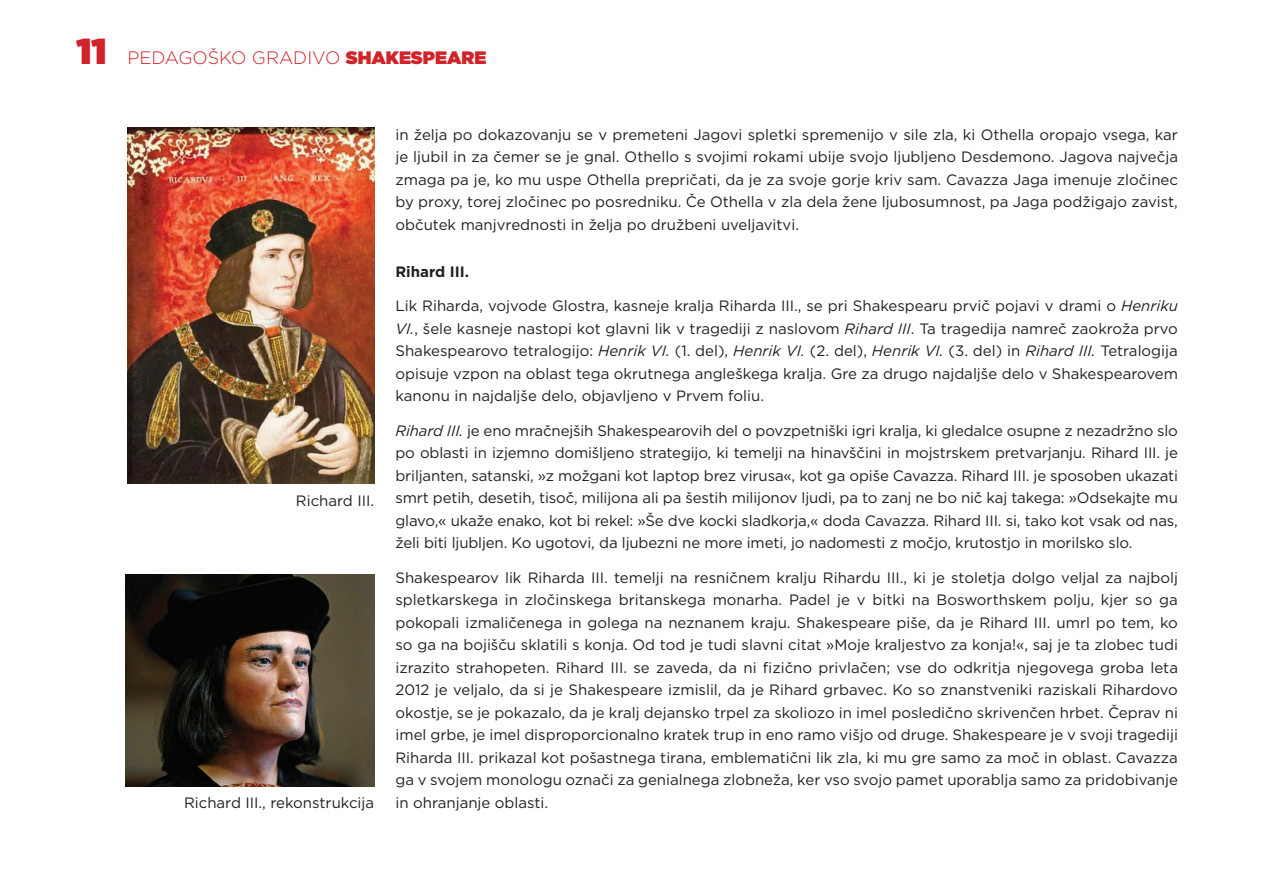
<style>
.page{position:relative;width:1263px;height:893px;background:#fff}
.page>*{position:absolute;margin:0;border:0;box-sizing:border-box;transform-origin:0 0}
.t1{font:300 18px "Gotham";color:#d1232a}
.t2{font:15px/22.5px "Gotham";color:#231f20;text-align:justify}
.t3{font:700 15px "Gotham";color:#231f20}
.s1{font-weight:900;font-size:36px}
.s2{font-weight:900}
.s3{font-style:italic}
</style>
<div class="page">
<img style="left:127px;top:128px;width:247px;height:355px">
<img style="left:125px;top:574px;width:249px;height:213px">
<p class="t1" style="left:76px;top:46px;width:411px"><span class="s1">11</span> PEDAGOŠKO GRADIVO <span class="s2">SHAKESPEARE</span></p>
<p class="t2" style="left:296px;top:489px;width:80px">Richard III.</p>
<p class="t2" style="left:395px;top:123px;width:784px">in želja po dokazovanju se v premeteni Jagovi spletki spremenijo v sile zla, ki Othella oropajo vsega, kar je ljubil in za čemer se je gnal. Othello s svojimi rokami ubije svojo ljubljeno Desdemono. Jagova največja zmaga pa je, ko mu uspe Othella prepričati, da je za svoje gorje kriv sam. Cavazza Jaga imenuje zločinec by proxy, torej zločinec po posredniku. Če Othella v zla dela žene ljubosumnost, pa Jaga podžigajo zavist, občutek manjvrednosti in želja po družbeni uveljavitvi.</p>
<p class="t3" style="left:395px;top:262px;width:75px">Rihard III.</p>
<p class="t2" style="left:395px;top:294px;width:784px">Lik Riharda, vojvode Glostra, kasneje kralja Riharda III., se pri Shakespearu prvič pojavi v drami o <span class="s3">Henriku VI.</span>, šele kasneje nastopi kot glavni lik v tragediji z naslovom <span class="s3">Rihard III</span>. Ta tragedija namreč zaokroža prvo Shakespearovo tetralogijo: <span class="s3">Henrik VI.</span> (1. del), <span class="s3">Henrik VI.</span> (2. del), <span class="s3">Henrik VI.</span> (3. del) in <span class="s3">Rihard III.</span> Tetralogija opisuje vzpon na oblast tega okrutnega angleškega kralja. Gre za drugo najdaljše delo v Shakespearovem kanonu in najdaljše delo, objavljeno v Prvem foliu.</p>
<p class="t2" style="left:395px;top:419px;width:784px"><span class="s3">Rihard III.</span> je eno mračnejših Shakespearovih del o povzpetniški igri kralja, ki gledalce osupne z nezadržno slo po oblasti in izjemno domišljeno strategijo, ki temelji na hinavščini in mojstrskem pretvarjanju. Rihard III. je briljanten, satanski, »z možgani kot laptop brez virusa«, kot ga opiše Cavazza. Rihard III. je sposoben ukazati smrt petih, desetih, tisoč, milijona ali pa šestih milijonov ljudi, pa to zanj ne bo nič kaj takega: »Odsekajte mu glavo,« ukaže enako, kot bi rekel: »Še dve kocki sladkorja,« doda Cavazza. Rihard III. si, tako kot vsak od nas, želi biti ljubljen. Ko ugotovi, da ljubezni ne more imeti, jo nadomesti z močjo, krutostjo in morilsko slo.</p>
<p class="t2" style="left:395px;top:566px;width:784px">Shakespearov lik Riharda III. temelji na resničnem kralju Rihardu III., ki je stoletja dolgo veljal za najbolj spletkarskega in zločinskega britanskega monarha. Padel je v bitki na Bosworthskem polju, kjer so ga pokopali izmaličenega in golega na neznanem kraju. Shakespeare piše, da je Rihard III. umrl po tem, ko so ga na bojišču sklatili s konja. Od tod je tudi slavni citat »Moje kraljestvo za konja!«, saj je ta zlobec tudi izrazito strahopeten. Rihard III. se zaveda, da ni fizično privlačen; vse do odkritja njegovega groba leta 2012 je veljalo, da si je Shakespeare izmislil, da je Rihard grbavec. Ko so znanstveniki raziskali Rihardovo okostje, se je pokazalo, da je kralj dejansko trpel za skoliozo in imel posledično skrivenčen hrbet. Čeprav ni imel grbe, je imel disproporcionalno kratek trup in eno ramo višjo od druge. Shakespeare je v svoji tragediji Riharda III. prikazal kot pošastnega tirana, emblematični lik zla, ki mu gre samo za moč in oblast. Cavazza ga v svojem monologu označi za genialnega zlobneža, ker vso svojo pamet uporablja samo za pridobivanje</p>
<p class="t2" style="left:184px;top:791px;width:192px">Richard III., rekonstrukcija</p>
<p class="t2" style="left:395px;top:791px;width:154px">in ohranjanje oblasti.</p>
</div>
